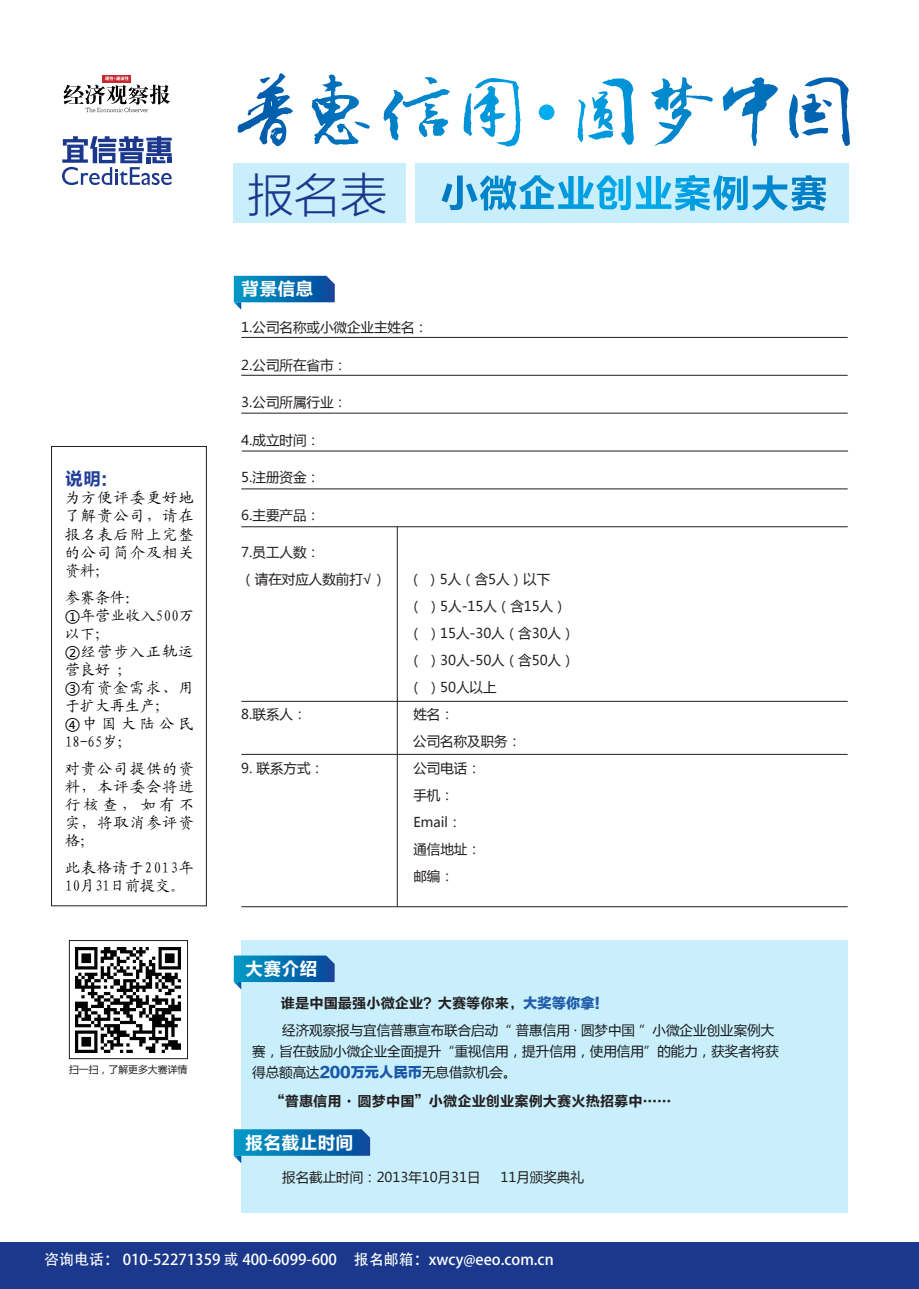
<style>
.page{position:relative;width:919px;height:1289px;background:#fff}
.page>*{position:absolute;margin:0;border:0;box-sizing:border-box;transform-origin:0 0}
.t1{font:46.5px "FZLTXHK GBK1 0";color:#1b388c}
.t2{font:18px "FZLTCHJW GB1 0";color:#fff}
.t3{font:18px "FZLTCHJW GB1 0";color:#223f99}
.t4{font:15px/18px "Kai Ti GB2312";letter-spacing:.085em;color:#000;text-align:justify}
.t5{font:15px/18px "Kai Ti GB2312";letter-spacing:.01em;color:#000}
.t6{font:15px "H Yb 0 gj G Bpc EUC H";color:#fff}
.t7{font:15px/18px "Kai Ti GB2312";letter-spacing:.065em;color:#000}
.t8{font:14.25px "FZLTCHJW GB1 0";color:#231f20}
.t9{font:13.5px/27px "Microsoft Ya Hei";color:#231f20}
.t10{font:9.9px "Microsoft Ya Hei";color:#231f20}
.s1{font-family:"Microsoft Ya Hei"}
.s2{font-family:"FZLTTHJW GB1 0";color:#225dab}
.s3{font-family:"FZLTTHJW GB1 0";font-size:14.25px;color:#225dab}
</style>
<div class="page">
<div style="left:241px;top:940px;width:606px;height:273px;background:#c8effb"></div>
<div style="left:233px;top:163px;width:615px;height:60px;background:#c8effb"></div>
<div style="left:406px;top:163px;width:8px;height:60px;background:#fff"></div>
<div style="left:0;top:1242px;width:918px;height:46px;background:#1b388c"></div>
<hr style="left:241px;top:337px;width:606px;height:1px;background:#231f20">
<hr style="left:241px;top:375px;width:606px;height:1px;background:#231f20">
<hr style="left:241px;top:413px;width:606px;height:1px;background:#231f20">
<hr style="left:242px;top:450px;width:606px;height:1px;background:#231f20">
<hr style="left:241px;top:526px;width:606px;height:1px;background:#231f20">
<hr style="left:241px;top:701px;width:606px;height:1px;background:#231f20">
<hr style="left:241px;top:754px;width:606px;height:1px;background:#231f20">
<hr style="left:241px;top:906px;width:606px;height:1px;background:#231f20">
<hr style="left:241px;top:488px;width:606px;height:1px;background:#231f20">
<div style="left:51px;top:446px;width:155px;height:460px;border:1px solid #231f20"></div>
<svg style="left:62px;top:136px;width:110px;height:49px"></svg>
<div style="left:103px;top:75px;width:28px;height:7px;background:#c6292f"></div>
<svg style="left:64px;top:76px;width:106px;height:36px"></svg>
<hr style="left:397px;top:526px;width:1px;height:380px;background:#231f20">
<img style="left:76px;top:947px;width:104px;height:104px">
<svg style="left:234px;top:955px;width:100px;height:34px"></svg>
<svg style="left:234px;top:276px;width:101px;height:34px"></svg>
<svg style="left:234px;top:1129px;width:136px;height:34px"></svg>
<svg style="left:237px;top:73px;width:44px;height:72px"></svg>
<svg style="left:311px;top:74px;width:59px;height:71px"></svg>
<svg style="left:383px;top:77px;width:67px;height:63px"></svg>
<svg style="left:463px;top:78px;width:57px;height:68px"></svg>
<svg style="left:577px;top:78px;width:56px;height:67px"></svg>
<svg style="left:651px;top:77px;width:61px;height:69px"></svg>
<svg style="left:722px;top:77px;width:44px;height:69px"></svg>
<svg style="left:789px;top:77px;width:60px;height:69px"></svg>
<svg style="left:538px;top:104px;width:16px;height:16px"></svg>
<svg style="left:441px;top:175px;width:385px;height:36px"></svg>
<div style="left:69px;top:940px;width:119px;height:118px;border:1px solid #231f20"></div>
<h2 class="t3" style="left:65px;top:469px;width:44px">说明:</h2>
<p class="t4" style="left:65px;top:489px;width:130px">为方便评委更好地了解贵公司，请在报名表后附上完整的公司简介及相关资料；</p>
<p class="t5" style="left:65px;top:588px;width:130px">参赛条件：<br><span class="s1">①</span>年营业收入500万以下；<br><span class="s1">②</span>经营步入正轨运营良好 ；<br><span class="s1">③</span>有资金需求、用于扩大再生产；<br><span class="s1">④</span>中国大陆公民<br>18-65岁；</p>
<p class="t4" style="left:65px;top:759px;width:130px">对贵公司提供的资料，本评委会将进行核查，如有不实，将取消参评资格；</p>
<p class="t7" style="left:65px;top:858px;width:130px">此表格请于2013年<br>10月31日前提交。</p>
<p class="t10" style="left:69px;top:1062px;width:120px">扫一扫，了解更多大赛详情</p>
<h1 class="t1" style="left:247px;top:169px;width:141px">报名表</h1>
<h2 class="t2" style="left:241px;top:278px;width:73px">背景信息</h2>
<p class="t9" style="left:241px;top:313px;width:188px">1.公司名称或小微企业主姓名：</p>
<p class="t9" style="left:241px;top:351px;width:107px">2.公司所在省市：</p>
<p class="t9" style="left:241px;top:388px;width:107px">3.公司所属行业：</p>
<p class="t9" style="left:241px;top:426px;width:80px">4.成立时间：</p>
<p class="t9" style="left:241px;top:463px;width:80px">5.注册资金：</p>
<p class="t9" style="left:241px;top:501px;width:80px">6.主要产品：</p>
<p class="t9" style="left:241px;top:538px;width:146px">7.员工人数：<br>（请在对应人数前打√）</p>
<p class="t9" style="left:409px;top:565px;width:167px">（ ）5人（含5人）以下<br>（ ）5人-15人（含15人）（ ）15人-30人（含30人）（ ）30人-50人（含50人）（ ）50人以上</p>
<p class="t9" style="left:241px;top:700px;width:67px">8.联系人：</p>
<p class="t9" style="left:413px;top:700px;width:109px">姓名：<br>公司名称及职务：</p>
<p class="t9" style="left:241px;top:754px;width:84px">9. 联系方式：</p>
<p class="t9" style="left:413px;top:754px;width:69px">公司电话：手机：<br>Email：<br>通信地址：邮编：</p>
<h2 class="t2" style="left:245px;top:958px;width:73px">大赛介绍</h2>
<p class="t8" style="left:281px;top:994px;width:329px">谁是中国最强小微企业？大赛等你来，<span class="s2">大奖等你拿！</span></p>
<p class="t9" style="left:252px;top:1018px;width:528px;line-height:21px;text-indent:30px">经济观察报与宜信普惠宣布联合启动“ 普惠信用 . 圆梦中国 ”小微企业创业案例大赛，旨在鼓励小微企业全面提升“重视信用，提升信用，使用信用”的能力，获奖者将获得总额高达<span class="s3">200万元人民币</span>无息借款机会。</p>
<p class="t8" style="left:270px;top:1093px;width:402px">“普惠信用 圆梦中国”小微企业创业案例大赛火热招募中……</p>
<h2 class="t2" style="left:245px;top:1132px;width:109px">报名截止时间</h2>
<p class="t9" style="left:282px;top:1163px;width:200px">报名截止时间：2013年10月31日</p>
<p class="t9" style="left:500px;top:1163px;width:85px">11月颁奖典礼</p>
<p class="t6" style="left:44px;top:1250px;width:511px">咨询电话： 010-52271359 或 400-6099-600 报名邮箱：xwcy@eeo.com.cn</p>
</div>
